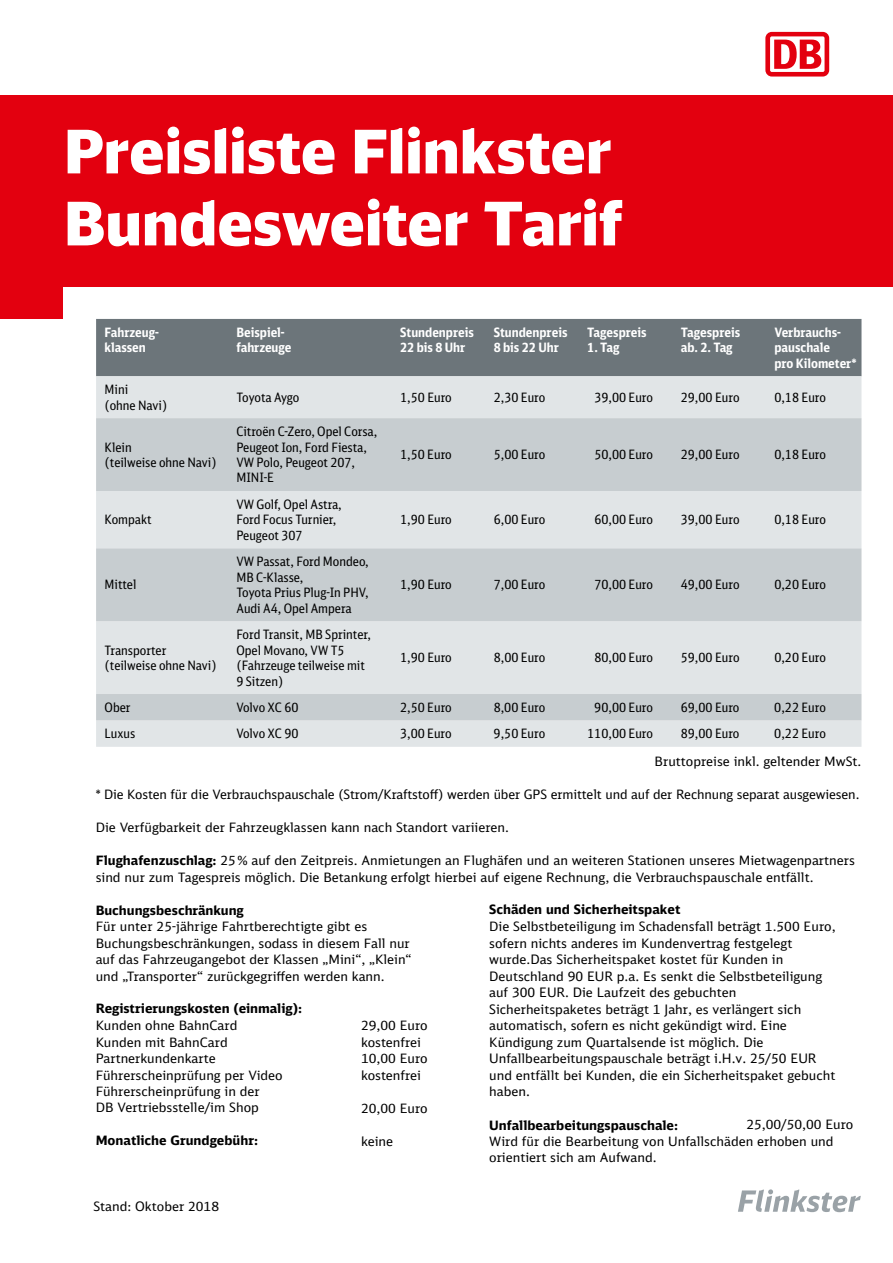
<style>
.page{position:relative;width:893px;height:1263px;background:#fff}
.page>*{position:absolute;margin:0;border:0;box-sizing:border-box;transform-origin:0 0}
.t1{font:900 60px/72px "DB Head";color:#fff}
.t2{font:12.9px/16.5px "DB Sans";color:#000}
.t3{font:12.9px/15.5px "DB Sans Cond";color:#000}
.t4{font:700 12.9px/15.5px "DB Sans Cond";color:#fff}
.t5{font:700 12.9px "DB Sans";color:#000}
.s1{font-weight:700}
</style>
<div class="page">
<div style="left:0;top:96px;width:893px;height:223px;background:#e3000f"></div>
<div style="left:64px;top:287px;width:829px;height:64px;background:#fff"></div>
<div style="left:765px;top:32px;width:64px;height:45px;background:#e3000f;border-radius:6px"></div>
<div style="left:770px;top:36px;width:54px;height:36px;background:#fff;border-radius:2px"></div>
<svg style="left:774px;top:40px;width:47px;height:29px"></svg>
<div style="left:96px;top:319px;width:765px;height:57px;background:#6c757a"></div>
<div style="left:96px;top:376px;width:765px;height:371px;background:#e1e5e7"></div>
<svg style="left:96px;top:418px;width:765px;height:302px;fill:#c7cdd0"></svg>
<svg style="left:738px;top:1189px;width:123px;height:23px"></svg>
<h1 class="t1" style="left:64px;top:114px;width:560px">Preisliste Flinkster<br>Bundesweiter Tarif</h1>
<p class="t4" style="left:105px;top:324px;width:56px">Fahrzeug&shy;klassen</p>
<p class="t4" style="left:236px;top:324px;width:57px">Beispiel&shy;fahrzeuge</p>
<p class="t4" style="left:400px;top:324px;width:75px">Stundenpreis<br>22 bis 8 Uhr</p>
<p class="t4" style="left:494px;top:324px;width:75px">Stundenpreis<br>8 bis 22 Uhr</p>
<p class="t4" style="left:587px;top:324px;width:61px">Tagespreis</p>
<p class="t4" style="left:587px;top:340px;width:34px">1. Tag</p>
<p class="t4" style="left:681px;top:324px;width:61px">Tagespreis ab. 2. Tag</p>
<p class="t4" style="left:774px;top:324px;width:84px">Verbrauchs&shy;pauschale<br>pro Kilometer*</p>
<p class="t3" style="left:105px;top:382px;width:64px">Mini<br>(ohne Navi)</p>
<p class="t3" style="left:236px;top:389px;width:64px">Toyota Aygo</p>
<p class="t3" style="left:400px;top:389px;width:53px">1,50 Euro</p>
<p class="t3" style="left:494px;top:389px;width:53px">2,30 Euro</p>
<p class="t3" style="left:594px;top:389px;width:60px">39,00 Euro</p>
<p class="t3" style="left:681px;top:389px;width:60px">29,00 Euro</p>
<p class="t3" style="left:774px;top:389px;width:53px">0,18 Euro</p>
<p class="t3" style="left:105px;top:439px;width:114px">Klein<br>(teilweise ohne Navi)</p>
<p class="t3" style="left:236px;top:423px;width:142px">Citroën C-Zero, Opel Corsa,<br>Peugeot Ion, Ford Fiesta,<br>VW Polo, Peugeot 207,<br>MINI-E</p>
<p class="t3" style="left:400px;top:447px;width:53px">1,50 Euro</p>
<p class="t3" style="left:494px;top:447px;width:53px">5,00 Euro</p>
<p class="t3" style="left:594px;top:447px;width:60px">50,00 Euro</p>
<p class="t3" style="left:681px;top:447px;width:60px">29,00 Euro</p>
<p class="t3" style="left:774px;top:447px;width:53px">0,18 Euro</p>
<p class="t3" style="left:105px;top:512px;width:48px">Kompakt</p>
<p class="t3" style="left:105px;top:577px;width:33px">Mittel</p>
<p class="t3" style="left:105px;top:642px;width:114px">Transporter (teilweise ohne Navi)</p>
<p class="t3" style="left:236px;top:496px;width:107px">VW Golf, Opel Astra,<br>Ford Focus Turnier,<br>Peugeot 307</p>
<p class="t3" style="left:236px;top:554px;width:134px">VW Passat, Ford Mondeo,<br>MB C-Klasse,<br>Toyota Prius Plug-In PHV,<br>Audi A4, Opel Ampera</p>
<p class="t3" style="left:236px;top:626px;width:136px">Ford Transit, MB Sprinter,<br>Opel Movano, VW T5 (Fahrzeuge teilweise mit<br>9 Sitzen)</p>
<p class="t3" style="left:400px;top:512px;width:53px">1,90 Euro</p>
<p class="t3" style="left:494px;top:512px;width:53px">6,00 Euro</p>
<p class="t3" style="left:594px;top:512px;width:60px">60,00 Euro</p>
<p class="t3" style="left:681px;top:512px;width:60px">39,00 Euro</p>
<p class="t3" style="left:774px;top:512px;width:53px">0,18 Euro</p>
<p class="t3" style="left:400px;top:577px;width:53px">1,90 Euro</p>
<p class="t3" style="left:494px;top:577px;width:53px">7,00 Euro</p>
<p class="t3" style="left:594px;top:577px;width:60px">70,00 Euro</p>
<p class="t3" style="left:681px;top:577px;width:60px">49,00 Euro</p>
<p class="t3" style="left:774px;top:577px;width:53px">0,20 Euro</p>
<p class="t3" style="left:400px;top:650px;width:53px">1,90 Euro</p>
<p class="t3" style="left:494px;top:650px;width:53px">8,00 Euro</p>
<p class="t3" style="left:594px;top:650px;width:60px">80,00 Euro</p>
<p class="t3" style="left:681px;top:650px;width:60px">59,00 Euro</p>
<p class="t3" style="left:774px;top:650px;width:53px">0,20 Euro</p>
<p class="t3" style="left:105px;top:699px;width:28px">Ober</p>
<p class="t3" style="left:236px;top:699px;width:64px">Volvo XC 60</p>
<p class="t3" style="left:400px;top:699px;width:53px">2,50 Euro</p>
<p class="t3" style="left:494px;top:699px;width:53px">8,00 Euro</p>
<p class="t3" style="left:594px;top:699px;width:60px">90,00 Euro</p>
<p class="t3" style="left:681px;top:699px;width:60px">69,00 Euro</p>
<p class="t3" style="left:774px;top:699px;width:53px">0,22 Euro</p>
<p class="t3" style="left:105px;top:726px;width:32px">Luxus</p>
<p class="t3" style="left:236px;top:726px;width:64px">Volvo XC 90</p>
<p class="t3" style="left:400px;top:726px;width:53px">3,00 Euro</p>
<p class="t3" style="left:494px;top:726px;width:53px">9,50 Euro</p>
<p class="t3" style="left:587px;top:726px;width:67px">110,00 Euro</p>
<p class="t3" style="left:681px;top:726px;width:60px">89,00 Euro</p>
<p class="t3" style="left:774px;top:726px;width:53px">0,22 Euro</p>
<p class="t2" style="left:655px;top:753px;width:208px">Bruttopreise inkl. geltender MwSt.</p>
<p class="t2" style="left:96px;top:786px;width:765px">* Die Kosten für die Verbrauchspauschale (Strom/Kraftstoff) werden über GPS ermittelt und auf der Rechnung separat ausgewiesen.</p>
<p class="t2" style="left:96px;top:819px;width:415px">Die Verfügbarkeit der Fahrzeugklassen kann nach Standort variieren.</p>
<p class="t2" style="left:96px;top:852px;width:761px"><span class="s1">Flughafenzuschlag:</span> 25% auf den Zeitpreis. Anmietungen an Flughäfen und an weiteren Stationen unseres Mietwagenpartners sind nur zum Tagespreis möglich. Die Betankung erfolgt hierbei auf eigene Rechnung, die Verbrauchspauschale entfällt.</p>
<p class="t5" style="left:96px;top:902px;width:150px">Buchungsbeschränkung</p>
<p class="t2" style="left:96px;top:918px;width:317px">Für unter 25-jährige Fahrtberechtigte gibt es Buchungsbeschränkungen, sodass in diesem Fall nur auf das Fahrzeugangebot der Klassen „Mini“, „Klein“ und „Transporter“ zurückgegriffen werden kann.</p>
<p class="t2" style="left:361px;top:1017px;width:68px">29,00 Euro kostenfrei<br>10,00 Euro kostenfrei</p>
<p class="t2" style="left:361px;top:1100px;width:68px">20,00 Euro</p>
<p class="t2" style="left:361px;top:1133px;width:34px">keine</p>
<p class="t5" style="left:489px;top:901px;width:193px">Schäden und Sicherheitspaket</p>
<p class="t2" style="left:489px;top:918px;width:348px">Die Selbstbeteiligung im Schadensfall beträgt 1.500 Euro, sofern nichts anderes im Kundenvertrag festgelegt wurde.Das Sicherheitspaket kostet für Kunden in Deutschland 90 EUR p.a. Es senkt die Selbstbeteiligung auf 300 EUR. Die Laufzeit des gebuchten Sicherheitspaketes beträgt 1 Jahr, es verlängert sich automatisch, sofern es nicht gekündigt wird. Eine Kündigung zum Quartalsende ist möglich. Die Unfallbearbeitungspauschale beträgt i.H.v. 25/50 EUR und entfällt bei Kunden, die ein Sicherheitspaket gebucht haben.</p>
<p class="t5" style="left:489px;top:1117px;width:190px">Unfallbearbeitungspauschale:</p>
<p class="t2" style="left:489px;top:1132px;width:346px">Wird für die Bearbeitung von Unfallschäden erhoben und orientiert sich am Aufwand.</p>
<p class="t5" style="left:96px;top:1000px;width:208px">Registrierungskosten (einmalig):</p>
<p class="t2" style="left:96px;top:1017px;width:189px">Kunden ohne BahnCard<br>Kunden mit BahnCard<br>Partnerkundenkarte<br>Führerscheinprüfung per Video<br>Führerscheinprüfung in der<br>DB Vertriebsstelle/im Shop</p>
<p class="t5" style="left:96px;top:1132px;width:164px">Monatliche Grundgebühr:</p>
<p class="t2" style="left:746px;top:1116px;width:108px">25,00/50,00 Euro</p>
<p class="t2" style="left:93px;top:1197px;width:127px">Stand: Oktober 2018</p>
</div>
